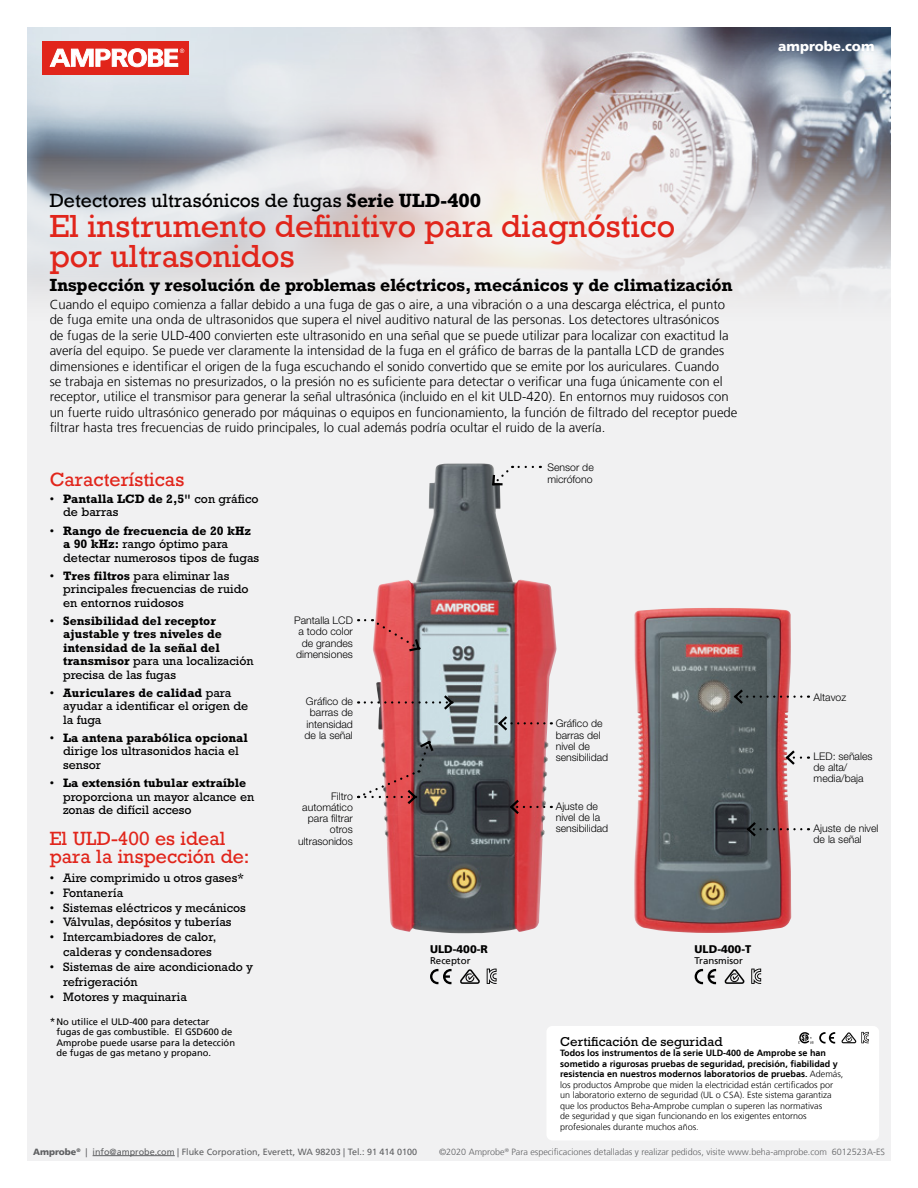
<style>
.page{position:relative;width:918px;height:1188px;background:#fff}
.page>*{position:absolute;margin:0;border:0;box-sizing:border-box;transform-origin:0 0}
.t1{font:30px/30px "Rockwell";color:#e1251b}
.t2{font:18px/18px "Rockwell";color:#e1251b}
.t3{font:18px "Rockwell";color:#000}
.t4{font:700 16.5px "Rockwell";color:#000}
.t5{font:900 13.5px "Frutiger LT";color:#fff}
.t6{font:300 13.2px/15.3px "Frutiger LT";color:#000}
.t7{font:13.2px "Rockwell Std";color:#000}
.t8{font:12.3px/13.5px "Rockwell Std";color:#000}
.t9{font:700 12.3px/13.5px "Rockwell Std";color:#000}
.t10{font:900 11.1px "Frutiger LT";color:#000}
.t11{font:300 10.5px/11.2px "Helvetica Neue LT Pro";color:#000}
.t12{font:9.75px "Frutiger LT";color:#000}
.t13{font:9.3px/10.5px "Frutiger LT";color:#000}
.t14{font:300 9px/10.5px "Frutiger LT";color:#000}
.t15{font:300 9px "Frutiger LT";color:#5f6062}
.t16{font:9px "Frutiger LT";color:#5f6062}
.s1{font-weight:700}
.s2{font-weight:400}
.s3{font-size:10.2px}
.s4{font-weight:900}
</style>
<div class="page">
<div style="left:27px;top:27px;width:864px;height:1134px;background:#f1f1f2"></div>
<img style="left:27px;top:27px;width:864px;height:265px">
<div style="left:43px;top:41px;width:146px;height:33px;background:#e1251b"></div>
<svg style="left:49px;top:48px;width:135px;height:19px"></svg>
<hr style="left:93px;top:1155px;width:82px;height:1px;background:#5f6062">
<img style="left:373px;top:464px;width:184px;height:469px">
<img style="left:634px;top:608px;width:157px;height:325px">
<svg style="left:491px;top:466px;width:42px;height:21px"></svg>
<svg style="left:365px;top:693px;width:90px;height:19px;background:#bc9094"></svg>
<svg style="left:365px;top:619px;width:56px;height:34px"></svg>
<svg style="left:784px;top:748px;width:17px;height:19px"></svg>
<svg style="left:732px;top:687px;width:69px;height:19px"></svg>
<svg style="left:745px;top:820px;width:56px;height:19px"></svg>
<svg style="left:508px;top:797px;width:36px;height:19px"></svg>
<svg style="left:496px;top:714px;width:48px;height:19px"></svg>
<div style="left:546px;top:1026px;width:333px;height:114px;background:#fff;border-radius:6px"></div>
<svg style="left:798px;top:1032px;width:37px;height:12px"></svg>
<svg style="left:841px;top:1032px;width:28px;height:11px"></svg>
<svg style="left:695px;top:969px;width:21px;height:15px"></svg>
<svg style="left:724px;top:969px;width:20px;height:15px"></svg>
<svg style="left:751px;top:969px;width:10px;height:15px"></svg>
<svg style="left:430px;top:969px;width:22px;height:15px"></svg>
<svg style="left:460px;top:969px;width:20px;height:15px"></svg>
<svg style="left:487px;top:969px;width:10px;height:15px"></svg>
<svg style="left:358px;top:739px;width:77px;height:67px"></svg>
<p class="t5" style="left:778px;top:38px;width:98px">amprobe.com</p>
<h2 class="t3" style="left:50px;top:189px;width:433px">Detectores ultrasónicos de fugas <span class="s1">Serie ULD-400</span></h2>
<h1 class="t1" style="left:50px;top:212px;width:627px">El instrumento definitivo para diagnóstico por ultrasonidos</h1>
<p class="t4" style="left:50px;top:275px;width:685px">Inspección y resolución de problemas eléctricos, mecánicos y de climatización</p>
<p class="t6" style="left:50px;top:297px;width:689px">Cuando el equipo comienza a fallar debido a una fuga de gas o aire, a una vibración o a una descarga eléctrica, el punto de fuga emite una onda de ultrasonidos que supera el nivel auditivo natural de las personas. Los detectores ultrasónicos<br>de fugas de la serie ULD-400 convierten este ultrasonido en una señal que se puede utilizar para localizar con exactitud la avería del equipo. Se puede ver claramente la intensidad de la fuga en el gráfico de barras de la pantalla LCD de grandes dimensiones e identificar el origen de la fuga escuchando el sonido convertido que se emite por los auriculares. Cuando<br>se trabaja en sistemas no presurizados, o la presión no es suficiente para detectar o verificar una fuga únicamente con el receptor, utilice el transmisor para generar la señal ultrasónica (incluido en el kit ULD-420). En entornos muy ruidosos con un fuerte ruido ultrasónico generado por máquinas o equipos en funcionamiento, la función de filtrado del receptor puede filtrar hasta tres frecuencias de ruido principales, lo cual además podría ocultar el ruido de la avería.</p>
<h2 class="t2" style="left:50px;top:471px;width:136px">Características</h2>
<p class="t8" style="left:63px;top:492px;width:197px;text-indent:-14px">• <span class="s1">Pantalla LCD de 2,5"</span> con gráfico de barras</p>
<p class="t8" style="left:63px;top:524px;width:198px;text-indent:-14px">• <span class="s1">Rango de frecuencia de 20 kHz a 90 kHz:</span> rango óptimo para detectar numerosos tipos de fugas</p>
<p class="t8" style="left:63px;top:569px;width:187px;text-indent:-14px">• <span class="s1">Tres filtros</span> para eliminar las principales frecuencias de ruido en entornos ruidosos</p>
<p class="t9" style="left:63px;top:614px;width:192px;text-indent:-14px"><span class="s2">•</span> Sensibilidad del receptor ajustable y tres niveles de intensidad de la señal del transmisor <span class="s2">para una localización precisa de las fugas</span></p>
<p class="t8" style="left:63px;top:686px;width:187px;text-indent:-14px">• <span class="s1">Auriculares de calidad</span> para ayudar a identificar el origen de la fuga</p>
<p class="t8" style="left:63px;top:731px;width:186px;text-indent:-14px">• <span class="s1">La antena parabólica opcional </span>dirige los ultrasonidos hacia el sensor</p>
<p class="t8" style="left:63px;top:776px;width:193px;text-indent:-14px">• <span class="s1">La extensión tubular extraíble </span>proporciona un mayor alcance en zonas de difícil acceso</p>
<h2 class="t2" style="left:50px;top:830px;width:202px">El ULD-400 es ideal para la inspección de:</h2>
<p class="t8" style="left:50px;top:871px;width:196px">• Aire comprimido u otros gases*</p>
<p class="t8" style="left:50px;top:886px;width:75px">• Fontanería</p>
<p class="t8" style="left:50px;top:901px;width:198px">• Sistemas eléctricos y mecánicos</p>
<p class="t8" style="left:50px;top:915px;width:183px">• Válvulas, depósitos y tuberías</p>
<p class="t8" style="left:63px;top:930px;width:155px;line-height:14.9px;text-indent:-14px">• Intercambiadores de calor, calderas y condensadores</p>
<p class="t8" style="left:63px;top:959px;width:191px;line-height:14.9px;text-indent:-14px">• Sistemas de aire acondicionado y refrigeración</p>
<p class="t8" style="left:50px;top:990px;width:139px">• Motores y maquinaria</p>
<p class="t13" style="left:56px;top:1016px;width:180px;text-indent:-7px"><span class="s3">*</span>No utilice el ULD-400 para detectar fugas de gas combustible. El GSD600 de Amprobe puede usarse para la detección de fugas de gas metano y propano.</p>
<p class="t11" style="left:294px;top:615px;width:60px;text-align:right">Pantalla LCD a todo color de grandes dimensiones</p>
<p class="t11" style="left:305px;top:695px;width:50px;text-align:center">Gráfico de barras de intensidad de la señal</p>
<p class="t11" style="left:298px;top:790px;width:56px;text-align:right">Filtro automático para filtrar otros ultrasonidos</p>
<p class="t16" style="left:33px;top:1147px;width:386px"><span class="s4">Amprobe</span><sup>®</sup> | info@amprobe.com | Fluke Corporation, Everett, WA 98203 | Tel.: 91 414 0100</p>
<p class="t11" style="left:548px;top:462px;width:48px">Sensor de micrófono</p>
<p class="t10" style="left:430px;top:942px;width:59px">ULD-400-R</p>
<p class="t12" style="left:430px;top:955px;width:42px">Receptor</p>
<p class="t11" style="left:556px;top:718px;width:54px">Gráfico de barras del nivel de sensibilidad</p>
<p class="t11" style="left:556px;top:800px;width:54px">Ajuste de nivel de la sensibilidad</p>
<p class="t10" style="left:695px;top:942px;width:58px">ULD-400-T</p>
<p class="t12" style="left:695px;top:955px;width:50px">Transmisor</p>
<p class="t11" style="left:814px;top:691px;width:34px">Altavoz</p>
<p class="t11" style="left:814px;top:750px;width:60px">LED: señales de alta/ media/baja</p>
<p class="t11" style="left:814px;top:822px;width:66px">Ajuste de nivel de la señal</p>
<p class="t7" style="left:560px;top:1034px;width:164px">Certificación de seguridad</p>
<p class="t14" style="left:560px;top:1048px;width:285px"><span class="s1">Todos los instrumentos de la serie ULD-400 de Amprobe se han sometido a rigurosas pruebas de seguridad, precisión, fiabilidad y resistencia en nuestros modernos laboratorios de pruebas.</span> Además, los productos Amprobe que miden la electricidad están certificados por un laboratorio externo de seguridad (UL o CSA). Este sistema garantiza que los productos Beha-Amprobe cumplan o superen las normativas<br>de seguridad y que sigan funcionando en los exigentes entornos profesionales durante muchos años.</p>
<p class="t15" style="left:439px;top:1146px;width:447px">©2020 Amprobe<sup>®</sup> Para especificaciones detalladas y realizar pedidos, visite www.beha-amprobe.com 6012523A-ES</p>
</div>
